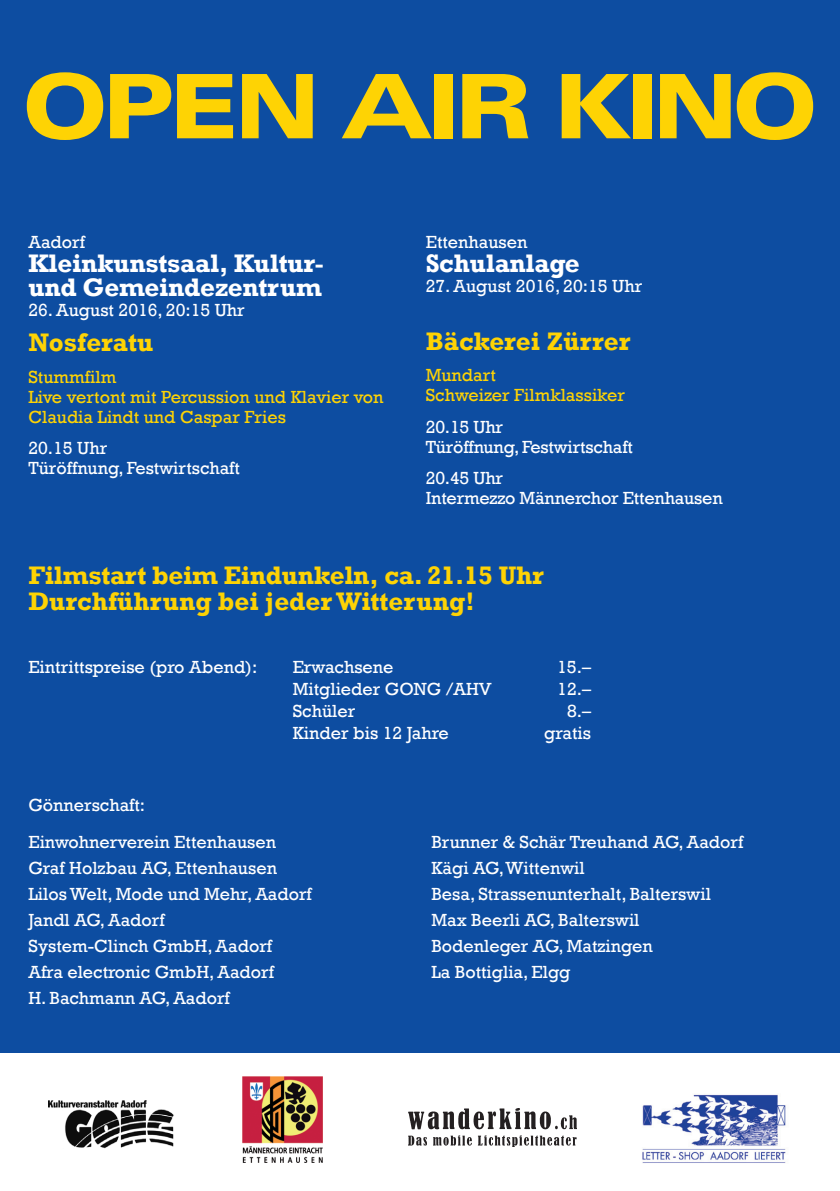
<style>
.page{position:relative;width:840px;height:1191px;background:#fff}
.page>*{position:absolute;margin:0;border:0;box-sizing:border-box;transform-origin:0 0}
.t1{font:900 expanded 89px "Univers";letter-spacing:-.07em;color:#fed304}
.t2{font:700 26px/26px "Rockwell";color:#fed304}
.t3{font:700 26px/24px "Rockwell";letter-spacing:-.01em;color:#fff}
.t4{font:18px/26px "Rockwell";color:#fff}
.t5{font:18px/20px "Rockwell";color:#fed304}
</style>
<div class="page">
<img style="left:48px;top:1100px;width:126px;height:48px">
<img style="left:408px;top:1108px;width:168px;height:38px">
<img style="left:642px;top:1094px;width:144px;height:69px">
<img style="left:242px;top:1076px;width:80px;height:86px">
<div style="left:0;top:0;width:839px;height:1052px;background:#0d4da1"></div>
<h1 class="t1" style="left:22px;top:55px;width:787px">OPEN AIR KINO</h1>
<p class="t4" style="left:28px;top:229px;width:58px">Aadorf</p>
<h2 class="t3" style="left:28px;top:251px;width:297px">Kleinkunstsaal, Kultur&shy;und Gemeindezentrum</h2>
<p class="t4" style="left:28px;top:297px;width:218px">26. August 2016, 20:15 Uhr</p>
<h2 class="t2" style="left:28px;top:329px;width:126px">Nosferatu</h2>
<p class="t5" style="left:28px;top:367px;width:356px">Stummfilm<br>Live vertont mit Percussion und Klavier von<br>Claudia Lindt und Caspar Fries</p>
<p class="t4" style="left:28px;top:438px;width:213px;line-height:20px">20.15 Uhr<br>Türöffnung, Festwirtschaft</p>
<p class="t4" style="left:425px;top:229px;width:103px">Ettenhausen</p>
<h2 class="t3" style="left:425px;top:251px;width:155px">Schulanlage</h2>
<p class="t4" style="left:425px;top:273px;width:218px">27. August 2016, 20:15 Uhr</p>
<h2 class="t2" style="left:425px;top:328px;width:206px">Bäckerei Zürrer</h2>
<p class="t5" style="left:425px;top:365px;width:200px">Mundart<br>Schweizer Filmklassiker</p>
<p class="t4" style="left:425px;top:417px;width:208px;line-height:20px">20.15 Uhr<br>Türöffnung, Festwirtschaft</p>
<p class="t4" style="left:425px;top:468px;width:298px;line-height:20px">20.45 Uhr<br>Intermezzo Männerchor Ettenhausen</p>
<h2 class="t2" style="left:28px;top:562px;width:516px">Filmstart beim Eindunkeln, ca. 21.15 Uhr<br>Durchführung bei jeder Witterung!</h2>
<p class="t4" style="left:28px;top:654px;width:230px">Eintrittspreise (pro Abend):</p>
<p class="t4" style="left:292px;top:654px;width:102px">Erwachsene</p>
<p class="t4" style="left:557px;top:654px;width:35px">15.–</p>
<p class="t4" style="left:292px;top:676px;width:200px">Mitglieder GONG /AHV</p>
<p class="t4" style="left:557px;top:676px;width:35px">12.–</p>
<p class="t4" style="left:292px;top:698px;width:64px">Schüler</p>
<p class="t4" style="left:566px;top:698px;width:26px">8.–</p>
<p class="t4" style="left:292px;top:720px;width:157px">Kinder bis 12 Jahre</p>
<p class="t4" style="left:544px;top:720px;width:48px">gratis</p>
<p class="t4" style="left:28px;top:786px;width:249px;line-height:37.4px">Gönnerschaft:<br>Einwohnerverein Ettenhausen</p>
<p class="t4" style="left:28px;top:855px;width:285px">Graf Holzbau AG, Ettenhausen<br>Lilos Welt, Mode und Mehr, Aadorf<br>Jandl AG, Aadorf<br>System-Clinch GmbH, Aadorf<br>Afra electronic GmbH, Aadorf<br>H. Bachmann AG, Aadorf</p>
<p class="t4" style="left:431px;top:829px;width:313px">Brunner &amp; Schär Treuhand AG, Aadorf<br>Kägi AG, Wittenwil<br>Besa, Strassenunterhalt, Balterswil<br>Max Beerli AG, Balterswil<br>Bodenleger AG, Matzingen<br>La Bottiglia, Elgg</p>
</div>
